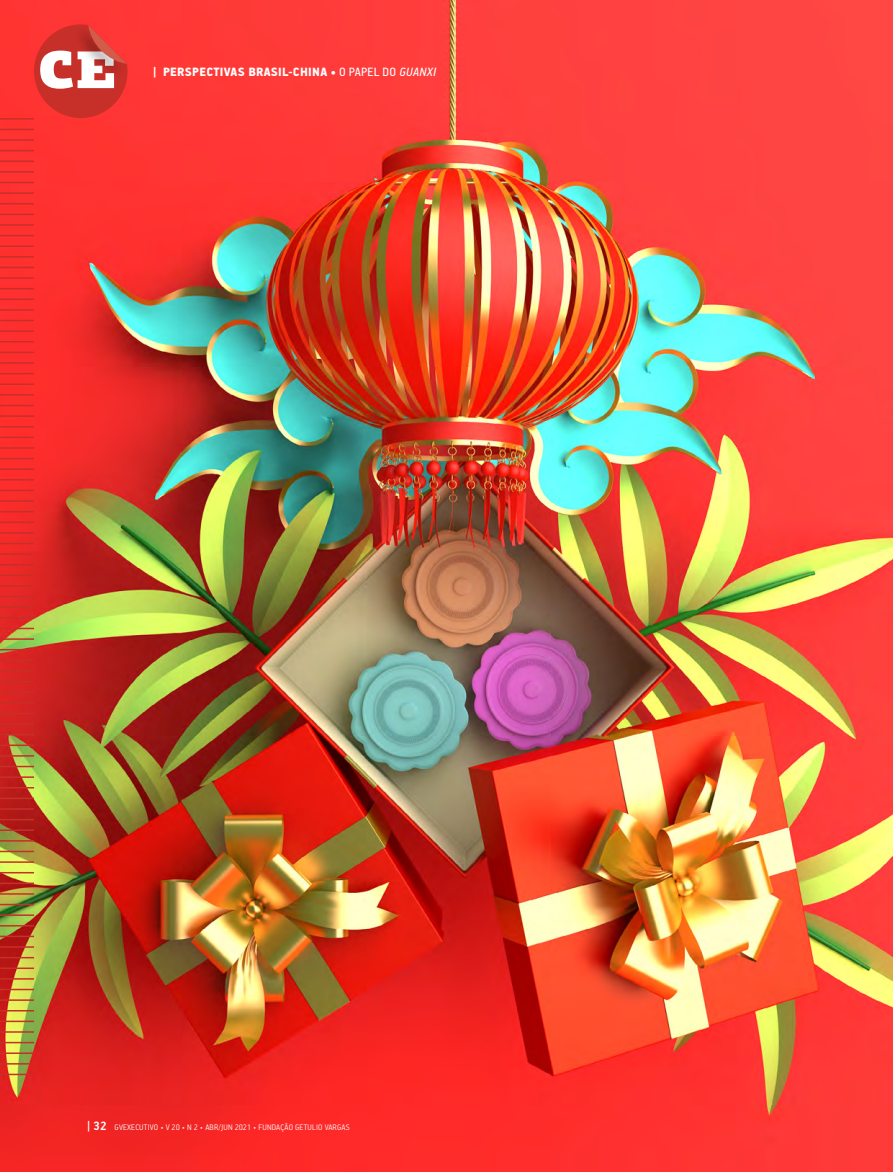
<style>
.page{position:relative;width:893px;height:1172px;background:#fff}
.page>*{position:absolute;margin:0;border:0;box-sizing:border-box;transform-origin:0 0}
.t1{font:900 52.8px "PF Agora Slab Pro";color:#fff}
.t2{font:900 13.5px "PF Handbook Pro";letter-spacing:.02em;color:#fff}
.t3{font:300 9px "PF Handbook Pro";letter-spacing:.02em;color:#fff}
.s1{font-weight:400}
.s2{font-weight:400;font-style:italic}
.s3{font-weight:700;font-size:13.5px}
</style>
<div class="page">
<img style="left:0;top:0;width:893px;height:1171px">
<hr style="left:0;top:192px;width:34px;height:2px;background:#c72f29">
<hr style="left:0;top:118px;width:34px;height:1px;background:#c72f29">
<hr style="left:0;top:203px;width:34px;height:1px;background:#c72f29">
<hr style="left:0;top:129px;width:34px;height:1px;background:#c72f29">
<hr style="left:0;top:214px;width:34px;height:1px;background:#c72f29">
<hr style="left:0;top:139px;width:34px;height:2px;background:#c72f29">
<hr style="left:0;top:224px;width:34px;height:2px;background:#c72f29">
<hr style="left:0;top:150px;width:34px;height:1px;background:#c72f29">
<hr style="left:0;top:235px;width:34px;height:1px;background:#c72f29">
<hr style="left:0;top:160px;width:34px;height:2px;background:#c72f29">
<hr style="left:0;top:245px;width:34px;height:2px;background:#c72f29">
<hr style="left:0;top:171px;width:34px;height:2px;background:#c72f29">
<hr style="left:0;top:256px;width:34px;height:1px;background:#c72f29">
<hr style="left:0;top:182px;width:34px;height:1px;background:#c72f29">
<hr style="left:0;top:267px;width:34px;height:1px;background:#c72f29">
<hr style="left:0;top:277px;width:34px;height:2px;background:#c72f29">
<hr style="left:0;top:288px;width:34px;height:1px;background:#c72f29">
<hr style="left:0;top:298px;width:34px;height:2px;background:#c72f29">
<hr style="left:0;top:309px;width:34px;height:2px;background:#c72f29">
<hr style="left:0;top:320px;width:34px;height:1px;background:#c72f29">
<hr style="left:0;top:330px;width:34px;height:2px;background:#c72f29">
<hr style="left:0;top:341px;width:34px;height:1px;background:#c72f29">
<hr style="left:0;top:351px;width:34px;height:2px;background:#c72f29">
<hr style="left:0;top:362px;width:34px;height:2px;background:#c72f29">
<hr style="left:0;top:373px;width:34px;height:1px;background:#c72f29">
<hr style="left:0;top:383px;width:34px;height:2px;background:#c72f29">
<hr style="left:0;top:394px;width:34px;height:1px;background:#c72f29">
<hr style="left:0;top:405px;width:34px;height:1px;background:#c72f29">
<hr style="left:0;top:415px;width:34px;height:2px;background:#c72f29">
<hr style="left:0;top:426px;width:34px;height:1px;background:#c72f29">
<hr style="left:0;top:436px;width:34px;height:2px;background:#c72f29">
<hr style="left:0;top:447px;width:34px;height:2px;background:#c72f29">
<hr style="left:0;top:458px;width:34px;height:1px;background:#c72f29">
<hr style="left:0;top:468px;width:34px;height:2px;background:#c72f29">
<hr style="left:0;top:479px;width:34px;height:1px;background:#c72f29">
<hr style="left:0;top:489px;width:34px;height:2px;background:#c72f29">
<hr style="left:0;top:500px;width:34px;height:2px;background:#c72f29">
<hr style="left:0;top:511px;width:34px;height:1px;background:#c72f29">
<hr style="left:0;top:521px;width:34px;height:2px;background:#c72f29">
<hr style="left:0;top:532px;width:34px;height:1px;background:#c72f29">
<hr style="left:0;top:543px;width:34px;height:1px;background:#c72f29">
<hr style="left:0;top:553px;width:34px;height:2px;background:#c72f29">
<hr style="left:0;top:564px;width:34px;height:1px;background:#c72f29">
<hr style="left:0;top:574px;width:34px;height:2px;background:#c72f29">
<hr style="left:0;top:585px;width:34px;height:1px;background:#c72f29">
<hr style="left:0;top:596px;width:34px;height:1px;background:#c72f29">
<hr style="left:0;top:606px;width:34px;height:2px;background:#c72f29">
<hr style="left:0;top:617px;width:34px;height:1px;background:#c72f29">
<hr style="left:0;top:627px;width:34px;height:2px;background:#c72f29">
<hr style="left:0;top:638px;width:34px;height:2px;background:#c72f29">
<hr style="left:0;top:649px;width:34px;height:1px;background:#c72f29">
<hr style="left:0;top:659px;width:34px;height:2px;background:#c72f29">
<hr style="left:0;top:670px;width:34px;height:1px;background:#c72f29">
<hr style="left:0;top:680px;width:34px;height:2px;background:#c72f29">
<hr style="left:0;top:691px;width:34px;height:2px;background:#c72f29">
<hr style="left:0;top:702px;width:34px;height:1px;background:#c72f29">
<hr style="left:0;top:712px;width:34px;height:2px;background:#c72f29">
<hr style="left:0;top:723px;width:34px;height:1px;background:#c72f29">
<hr style="left:0;top:734px;width:34px;height:1px;background:#c72f29">
<hr style="left:0;top:744px;width:34px;height:2px;background:#c72f29">
<hr style="left:0;top:755px;width:34px;height:1px;background:#c72f29">
<hr style="left:0;top:765px;width:34px;height:2px;background:#c72f29">
<hr style="left:0;top:776px;width:34px;height:2px;background:#c72f29">
<hr style="left:0;top:787px;width:34px;height:1px;background:#c72f29">
<hr style="left:0;top:797px;width:34px;height:2px;background:#c72f29">
<hr style="left:0;top:808px;width:34px;height:1px;background:#c72f29">
<hr style="left:0;top:818px;width:34px;height:2px;background:#c72f29">
<hr style="left:0;top:829px;width:34px;height:2px;background:#c72f29">
<hr style="left:0;top:840px;width:34px;height:1px;background:#c72f29">
<hr style="left:0;top:850px;width:34px;height:2px;background:#c72f29">
<hr style="left:0;top:861px;width:34px;height:1px;background:#c72f29">
<hr style="left:0;top:872px;width:34px;height:1px;background:#c72f29">
<hr style="left:0;top:882px;width:34px;height:2px;background:#c72f29">
<hr style="left:0;top:893px;width:34px;height:1px;background:#c72f29">
<hr style="left:0;top:903px;width:34px;height:2px;background:#c72f29">
<hr style="left:0;top:914px;width:34px;height:1px;background:#c72f29">
<hr style="left:0;top:925px;width:34px;height:1px;background:#c72f29">
<hr style="left:0;top:935px;width:34px;height:2px;background:#c72f29">
<hr style="left:0;top:946px;width:34px;height:1px;background:#c72f29">
<hr style="left:0;top:956px;width:34px;height:2px;background:#c72f29">
<hr style="left:0;top:967px;width:34px;height:2px;background:#c72f29">
<hr style="left:0;top:978px;width:34px;height:1px;background:#c72f29">
<hr style="left:0;top:988px;width:34px;height:2px;background:#c72f29">
<hr style="left:0;top:999px;width:34px;height:1px;background:#c72f29">
<hr style="left:0;top:1010px;width:34px;height:1px;background:#c72f29">
<hr style="left:0;top:1020px;width:34px;height:2px;background:#c72f29">
<hr style="left:0;top:1031px;width:34px;height:1px;background:#c72f29">
<hr style="left:0;top:1041px;width:34px;height:2px;background:#c72f29">
<hr style="left:0;top:1052px;width:34px;height:1px;background:#c72f29">
<hr style="left:0;top:1063px;width:34px;height:1px;background:#c72f29">
<hr style="left:0;top:1073px;width:34px;height:2px;background:#c72f29">
<svg style="left:29px;top:23px;width:100px;height:100px;background:#d8322d"></svg>
<h1 class="t1" style="left:38px;top:34px;width:80px">CE</h1>
<h2 class="t2" style="left:153px;top:63px;width:285px">| PERSPECTIVAS BRASIL-CHINA • <span class="s1">O PAPEL DO</span> <span class="s2">GUANXI</span></h2>
<p class="t3" style="left:87px;top:1121px;width:264px"><span class="s3">| 32</span> GVEXECUTIVO • V 20 • N 2 • ABR/JUN 2021 • FUNDAÇÃO GETULIO VARGAS</p>
</div>
